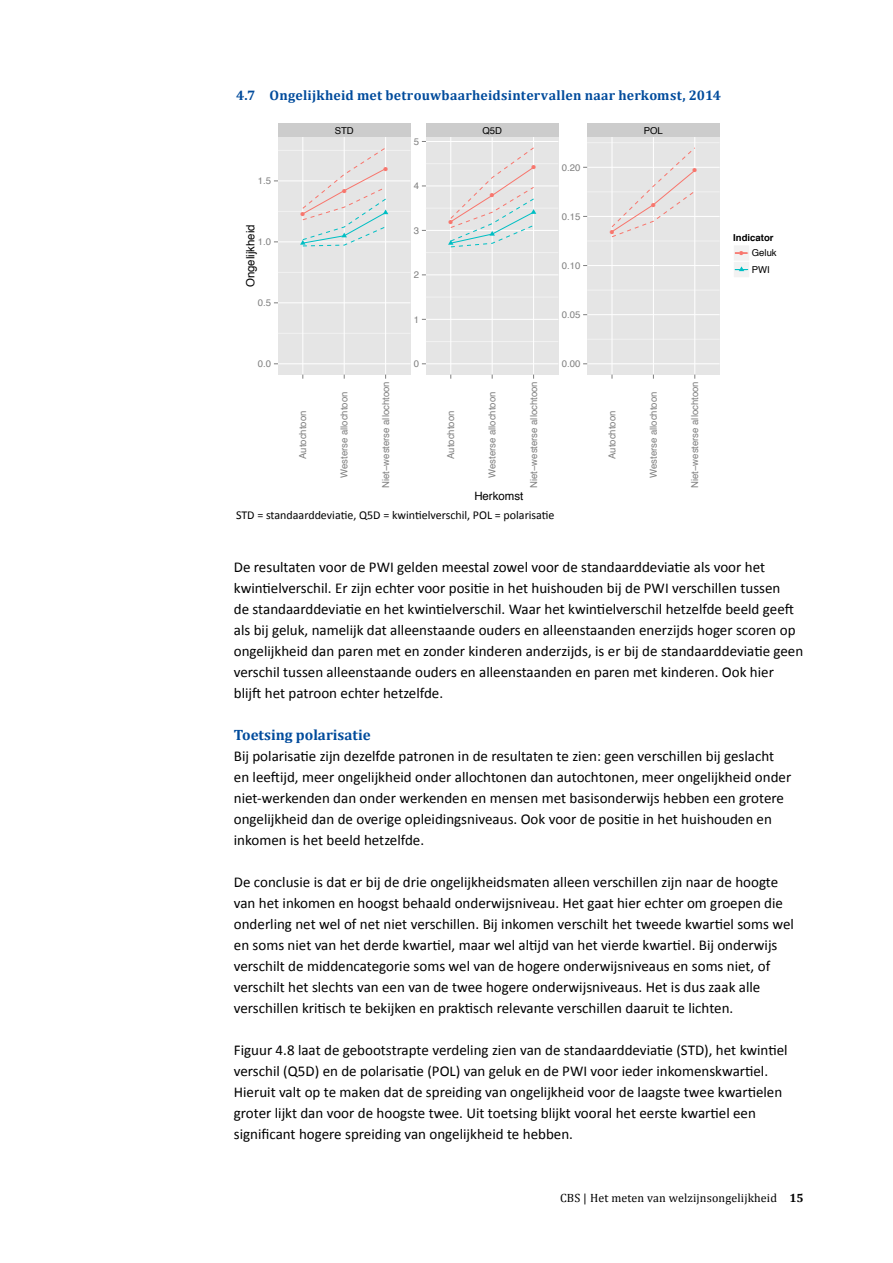
<style>
.page{position:relative;width:893px;height:1263px;background:#fff}
.page>*{position:absolute;margin:0;border:0;box-sizing:border-box;transform-origin:0 0}
._004_brood{font:15px/21px "Calibri";color:#000}
._004_sub_tussenkopje{font:700 15px "Cambria";color:#004b9c}
.Tabel_titel{font:700 13.8px "Cambria";letter-spacing:.015em;color:#004b9c}
._004_Voetnoottekst{font:12px "Calibri";color:#000}
.t1{font:12px "Cambria";letter-spacing:.01em;color:#000}
.t2{font:11.4px "Helvetica";color:#000}
.t3{font:9.6px "Helvetica";color:#7f7f7f}
.t4{font:9.6px/16.5px "Helvetica";color:#000;text-align:center}
.t5{font:700 9.6px "Helvetica";color:#000}
.t6{font:5.55px "Adobe Pi Std";color:#f8766d}
.s1{font-weight:700}
</style>
<div class="page">
<div style="left:278px;top:137px;width:132px;height:238px;background:#e5e5e5"></div>
<hr style="left:278px;top:333px;width:132px;height:1px;background:#f2f2f2">
<hr style="left:278px;top:272px;width:132px;height:1px;background:#f2f2f2">
<hr style="left:278px;top:211px;width:132px;height:1px;background:#f2f2f2">
<hr style="left:278px;top:150px;width:132px;height:1px;background:#f2f2f2">
<hr style="left:278px;top:363px;width:132px;height:1px;background:#fff">
<hr style="left:278px;top:302px;width:132px;height:1px;background:#fff">
<hr style="left:278px;top:241px;width:132px;height:1px;background:#fff">
<hr style="left:278px;top:180px;width:132px;height:1px;background:#fff">
<hr style="left:302px;top:137px;width:1px;height:238px;background:#fff">
<hr style="left:344px;top:137px;width:1px;height:238px;background:#fff">
<hr style="left:385px;top:137px;width:1px;height:238px;background:#fff">
<svg style="left:300px;top:148px;width:88px;height:99px"></svg>
<div style="left:426px;top:137px;width:132px;height:238px;background:#e5e5e5"></div>
<hr style="left:426px;top:341px;width:132px;height:1px;background:#f2f2f2">
<hr style="left:426px;top:297px;width:132px;height:1px;background:#f2f2f2">
<hr style="left:426px;top:252px;width:132px;height:1px;background:#f2f2f2">
<hr style="left:426px;top:208px;width:132px;height:1px;background:#f2f2f2">
<hr style="left:426px;top:163px;width:132px;height:1px;background:#f2f2f2">
<hr style="left:426px;top:363px;width:132px;height:1px;background:#fff">
<hr style="left:426px;top:319px;width:132px;height:1px;background:#fff">
<hr style="left:426px;top:274px;width:132px;height:1px;background:#fff">
<hr style="left:426px;top:230px;width:132px;height:1px;background:#fff">
<hr style="left:426px;top:185px;width:132px;height:1px;background:#fff">
<hr style="left:426px;top:141px;width:132px;height:1px;background:#fff">
<hr style="left:450px;top:137px;width:1px;height:238px;background:#fff">
<hr style="left:492px;top:137px;width:1px;height:238px;background:#fff">
<hr style="left:533px;top:137px;width:1px;height:238px;background:#fff">
<svg style="left:448px;top:147px;width:88px;height:101px"></svg>
<div style="left:587px;top:137px;width:133px;height:238px;background:#e5e5e5"></div>
<hr style="left:587px;top:339px;width:133px;height:1px;background:#f2f2f2">
<hr style="left:587px;top:290px;width:133px;height:1px;background:#f2f2f2">
<hr style="left:587px;top:241px;width:133px;height:1px;background:#f2f2f2">
<hr style="left:587px;top:192px;width:133px;height:1px;background:#f2f2f2">
<hr style="left:587px;top:142px;width:133px;height:1px;background:#f2f2f2">
<hr style="left:587px;top:363px;width:133px;height:1px;background:#fff">
<hr style="left:587px;top:314px;width:133px;height:1px;background:#fff">
<hr style="left:587px;top:265px;width:133px;height:1px;background:#fff">
<hr style="left:587px;top:216px;width:133px;height:1px;background:#fff">
<hr style="left:587px;top:167px;width:133px;height:1px;background:#fff">
<hr style="left:611px;top:137px;width:1px;height:238px;background:#fff">
<hr style="left:653px;top:137px;width:1px;height:238px;background:#fff">
<hr style="left:694px;top:137px;width:1px;height:238px;background:#fff">
<svg style="left:611px;top:146px;width:85px;height:92px"></svg>
<div style="left:278px;top:123px;width:132px;height:14px;background:#ccc"></div>
<div style="left:426px;top:123px;width:132px;height:14px;background:#ccc"></div>
<div style="left:587px;top:123px;width:133px;height:14px;background:#ccc"></div>
<div style="left:733px;top:245px;width:17px;height:16px;background:#f2f2f2"></div>
<svg style="left:735px;top:253px;width:13px;height:1px"></svg>
<div style="left:733px;top:261px;width:17px;height:17px;background:#f2f2f2"></div>
<svg style="left:735px;top:266px;width:13px;height:5px"></svg>
<p class="Tabel_titel" style="left:236px;top:86px;width:486px">4.7 Ongelijkheid met betrouwbaarheidsintervallen naar herkomst, 2014</p>
<p class="t4" style="left:335px;top:122px;width:21px">STD</p>
<p class="t4" style="left:482px;top:122px;width:21px">Q5D</p>
<p class="t4" style="left:644px;top:122px;width:21px">POL</p>
<p class="t3" style="left:258px;top:174px;width:15px">1.5</p>
<p class="t6" style="left:342px;top:188px;width:6px">●</p>
<p class="t6" style="left:383px;top:166px;width:6px">●</p>
<p class="t3" style="left:414px;top:134px;width:7px">5</p>
<p class="t3" style="left:414px;top:179px;width:7px">4</p>
<p class="t6" style="left:490px;top:193px;width:6px">●</p>
<p class="t6" style="left:531px;top:165px;width:6px">●</p>
<p class="t3" style="left:562px;top:160px;width:20px">0.20</p>
<p class="t6" style="left:651px;top:202px;width:6px">●</p>
<p class="t6" style="left:693px;top:168px;width:6px">●</p>
<p class="t6" style="left:301px;top:211px;width:6px">●</p>
<p class="t3" style="left:562px;top:209px;width:20px">0.15</p>
<p class="t6" style="left:449px;top:219px;width:6px">●</p>
<p class="t2" style="left:242px;top:287px;width:64px;rotate:-90deg">Ongelijkheid</p>
<p class="t5" style="left:733px;top:230px;width:42px">Indicator</p>
<p class="t3" style="left:414px;top:223px;width:7px">3</p>
<p class="t6" style="left:610px;top:229px;width:6px">●</p>
<p class="t3" style="left:258px;top:234px;width:15px">1.0</p>
<p class="t4" style="left:739px;top:245px;width:39px"><sup>●</sup> Geluk<br>PWI</p>
<p class="t3" style="left:562px;top:258px;width:20px">0.10</p>
<p class="t3" style="left:414px;top:267px;width:7px">2</p>
<p class="t3" style="left:258px;top:295px;width:15px">0.5</p>
<p class="t3" style="left:414px;top:312px;width:7px">1</p>
<p class="t3" style="left:562px;top:307px;width:20px">0.05</p>
<p class="t3" style="left:258px;top:356px;width:15px">0.0</p>
<p class="t3" style="left:414px;top:356px;width:7px">0</p>
<p class="t3" style="left:562px;top:356px;width:20px">0.00</p>
<p class="t3" style="left:295px;top:459px;width:49px;rotate:-90deg">Autochtoon</p>
<p class="t3" style="left:337px;top:478px;width:88px;rotate:-90deg">Westerse allochtoon</p>
<p class="t3" style="left:378px;top:488px;width:108px;rotate:-90deg">Niet−westerse allochtoon</p>
<p class="t3" style="left:443px;top:459px;width:49px;rotate:-90deg">Autochtoon</p>
<p class="t3" style="left:485px;top:478px;width:88px;rotate:-90deg">Westerse allochtoon</p>
<p class="t3" style="left:526px;top:488px;width:108px;rotate:-90deg">Niet−westerse allochtoon</p>
<p class="t3" style="left:605px;top:459px;width:49px;rotate:-90deg">Autochtoon</p>
<p class="t3" style="left:646px;top:478px;width:88px;rotate:-90deg">Westerse allochtoon</p>
<p class="t3" style="left:687px;top:488px;width:108px;rotate:-90deg">Niet−westerse allochtoon</p>
<p class="t2" style="left:474px;top:487px;width:50px">Herkomst</p>
<p class="_004_Voetnoottekst" style="left:236px;top:507px;width:320px">STD = standaarddeviatie, Q5D = kwintielverschil, POL = polarisatie</p>
<p class="_004_brood" style="left:234px;top:557px;width:571px">De resultaten voor de PWI gelden meestal zowel voor de standaarddeviatie als voor het kwintielverschil. Er zijn echter voor positie in het huishouden bij de PWI verschillen tussen<br>de standaarddeviatie en het kwintielverschil. Waar het kwintielverschil hetzelfde beeld geeft als bij geluk, namelijk dat alleenstaande ouders en alleenstaanden enerzijds hoger scoren op ongelijkheid dan paren met en zonder kinderen anderzijds, is er bij de standaarddeviatie geen verschil tussen alleenstaande ouders en alleenstaanden en paren met kinderen. Ook hier blijft het patroon echter hetzelfde.</p>
<p class="_004_sub_tussenkopje" style="left:234px;top:725px;width:138px">Toetsing polarisatie</p>
<p class="_004_brood" style="left:234px;top:746px;width:559px">Bij polarisatie zijn dezelfde patronen in de resultaten te zien: geen verschillen bij geslacht en leeftijd, meer ongelijkheid onder allochtonen dan autochtonen, meer ongelijkheid onder niet-werkenden dan onder werkenden en mensen met basisonderwijs hebben een grotere ongelijkheid dan de overige opleidingsniveaus. Ook voor de positie in het huishouden en inkomen is het beeld hetzelfde.</p>
<p class="_004_brood" style="left:234px;top:872px;width:562px">De conclusie is dat er bij de drie ongelijkheidsmaten alleen verschillen zijn naar de hoogte van het inkomen en hoogst behaald onderwijsniveau. Het gaat hier echter om groepen die onderling net wel of net niet verschillen. Bij inkomen verschilt het tweede kwartiel soms wel en soms niet van het derde kwartiel, maar wel altijd van het vierde kwartiel. Bij onderwijs verschilt de middencategorie soms wel van de hogere onderwijsniveaus en soms niet, of verschilt het slechts van een van de twee hogere onderwijsniveaus. Het is dus zaak alle verschillen kritisch te bekijken en praktisch relevante verschillen daaruit te lichten.</p>
<p class="_004_brood" style="left:234px;top:1040px;width:555px">Figuur 4.8 laat de gebootstrapte verdeling zien van de standaarddeviatie (STD), het kwintiel verschil (Q5D) en de polarisatie (POL) van geluk en de PWI voor ieder inkomenskwartiel.<br>Hieruit valt op te maken dat de spreiding van ongelijkheid voor de laagste twee kwartielen groter lijkt dan voor de hoogste twee. Uit toetsing blijkt vooral het eerste kwartiel een significant hogere spreiding van ongelijkheid te hebben.</p>
<p class="t1" style="left:560px;top:1191px;width:245px">CBS | Het meten van welzijnsongelijkheid <span class="s1">15</span></p>
</div>
